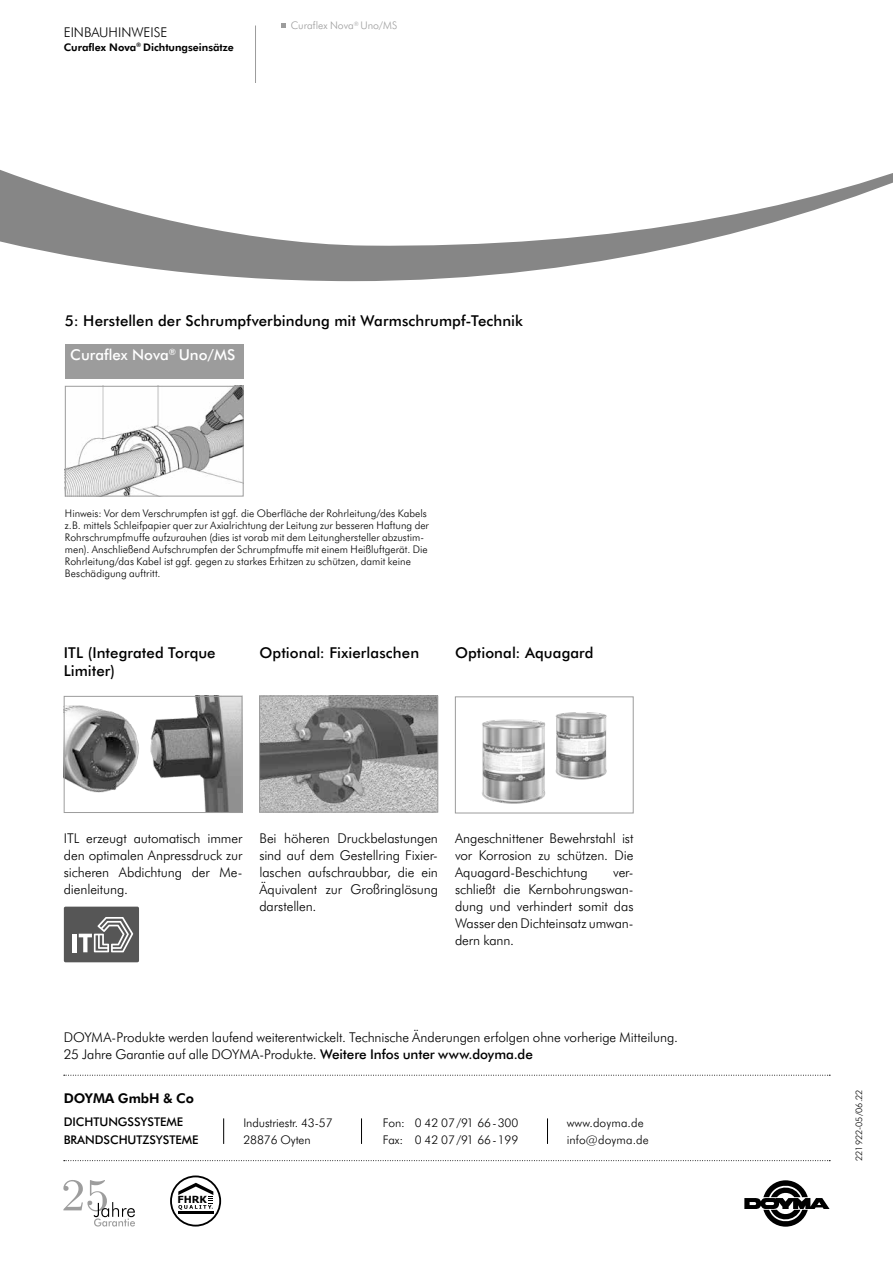
<style>
.page{position:relative;width:893px;height:1263px;background:#fff}
.page>*{position:absolute;margin:0;border:0;box-sizing:border-box;transform-origin:0 0}
.t1{font:500 15px/18px "Futura BT";letter-spacing:.005em;color:#000}
.t2{font:500 15px "Futura BT";color:#fff}
.t3{font:300 13.5px/17px "Futura BT";letter-spacing:-.005em;color:#000;text-align:justify}
.t4{font:700 13.5px "Futura BT";letter-spacing:-.005em;color:#000}
.t5{font:300 12px/16.5px "Futura BT";color:#000}
.t6{font:500 12px/17.7px "Futura BT";letter-spacing:-.005em;color:#000}
.t7{font:300 10.5px/12px "Futura BT";letter-spacing:.005em;color:#000}
.t8{font:700 10.5px "Futura BT";color:#000}
.t9{font:300 10.5px "Futura BT";letter-spacing:.005em;color:#9c9c9c}
.t10{font:700 9.75px "Verdana";color:#000}
.t11{font:300 9px "Futura BT";color:#000}
.s1{font-weight:500}
</style>
<div class="page">
<svg style="left:0;top:170px;width:893px;height:111px"></svg>
<hr style="left:255px;top:26px;width:1px;height:57px;background:#9c9c9c">
<svg style="left:281px;top:23px;width:5px;height:5px"></svg>
<svg style="left:64px;top:1160px;width:766px;height:1px"></svg>
<svg style="left:223px;top:1118px;width:1px;height:26px"></svg>
<svg style="left:361px;top:1118px;width:1px;height:26px"></svg>
<svg style="left:547px;top:1118px;width:1px;height:26px"></svg>
<svg style="left:64px;top:1075px;width:766px;height:1px"></svg>
<svg style="left:744px;top:1180px;width:86px;height:47px"></svg>
<img style="left:261px;top:698px;width:175px;height:112px">
<div style="left:259px;top:696px;width:179px;height:116px;border:1px solid #9c9c9c"></div>
<div style="left:64px;top:907px;width:75px;height:55px;background:#565656;border-radius:2px"></div>
<div style="left:72px;top:934px;width:5px;height:18px;background:#fff"></div>
<svg style="left:79px;top:917px;width:54px;height:35px"></svg>
<img style="left:67px;top:388px;width:175px;height:106px">
<div style="left:65px;top:386px;width:179px;height:110px;border:1px solid #9c9c9c"></div>
<div style="left:65px;top:344px;width:179px;height:34px;background:#9c9c9c"></div>
<img style="left:66px;top:698px;width:174px;height:113px">
<div style="left:64px;top:696px;width:178px;height:117px;border:1px solid #9c9c9c"></div>
<div style="left:455px;top:696px;width:179px;height:117px;background:#fff;border:1px solid #9c9c9c"></div>
<img style="left:482px;top:712px;width:125px;height:92px">
<svg style="left:170px;top:1175px;width:51px;height:51px"></svg>
<svg style="left:63px;top:1180px;width:72px;height:46px"></svg>
<p class="t3" style="left:64px;top:23px;width:105px">EINBAUHINWEISE</p>
<p class="t8" style="left:64px;top:40px;width:172px">Curaflex Nova<sup>®</sup> Dichtungseinsätze</p>
<p class="t9" style="left:291px;top:19px;width:108px">Curaflex Nova<sup>®</sup> Uno/MS</p>
<p class="t1" style="left:65px;top:311px;width:459px">5: Herstellen der Schrumpfverbindung mit Warmschrumpf-Technik</p>
<p class="t2" style="left:70px;top:344px;width:167px">Curaflex Nova<sup>®</sup> Uno/MS</p>
<p class="t7" style="left:65px;top:507px;width:365px">Hinweis: Vor dem Verschrumpfen ist ggf. die Oberfläche der Rohrleitung/des Kabels z.B. mittels Schleifpapier quer zur Axialrichtung der Leitung zur besseren Haftung der Rohrschrumpfmuffe aufzurauhen (dies ist vorab mit dem Leitunghersteller abzustim&shy;men). Anschließend Aufschrumpfen der Schrumpfmuffe mit einem Heißluftgerät. Die Rohrleitung/das Kabel ist ggf. gegen zu starkes Erhitzen zu schützen, damit keine Beschädigung auftritt.</p>
<p class="t1" style="left:64px;top:643px;width:153px">ITL (Integrated Torque<br>Limiter)</p>
<p class="t1" style="left:259px;top:643px;width:161px">Optional: Fixierlaschen</p>
<p class="t1" style="left:455px;top:643px;width:140px">Optional: Aquagard</p>
<p class="t3" style="left:64px;top:829px;width:180px">ITL erzeugt automatisch immer den optimalen Anpressdruck zur sicheren Abdichtung der Me&shy;dienleitung.</p>
<p class="t3" style="left:259px;top:829px;width:180px">Bei höheren Druckbelastungen sind auf dem Gestellring Fixier&shy;laschen aufschraubbar, die ein Äquivalent zur Großringlösung darstellen.</p>
<p class="t3" style="left:455px;top:829px;width:180px">Angeschnittener Bewehrstahl ist vor Korrosion zu schützen. Die Aquagard-Beschichtung</p>
<p class="t3" style="left:455px;top:863px;width:180px;text-indent:158px">ver&shy;schließt die Kernbohrungswan&shy;dung und verhindert somit das Wasser den Dichteinsatz umwan&shy;dern kann.</p>
<p class="t3" style="left:64px;top:1028px;width:616px">DOYMA-Produkte werden laufend weiterentwickelt. Technische Änderungen erfolgen ohne vorherige Mitteilung.<br>25 Jahre Garantie auf alle DOYMA-Produkte. <span class="s1">Weitere Infos unter www.doyma.de</span></p>
<p class="t4" style="left:64px;top:1089px;width:132px">DOYMA GmbH &amp; Co</p>
<p class="t6" style="left:64px;top:1112px;width:136px">DICHTUNGSSYSTEME<br>BRANDSCHUTZSYSTEME</p>
<p class="t5" style="left:243px;top:1114px;width:91px">Industriestr. 43-57<br>28876 Oyten</p>
<p class="t5" style="left:383px;top:1114px;width:137px">Fon: 0 42 07/91 66-300<br>Fax: 0 42 07/91 66-199</p>
<p class="t5" style="left:567px;top:1114px;width:84px">www.doyma.de info@doyma.de</p>
<p class="t10" style="left:177px;top:1193px;width:31px">FHRK</p>
<p class="t11" style="left:853px;top:1161px;width:73px;rotate:-90deg">221922-05/06.22</p>
</div>
